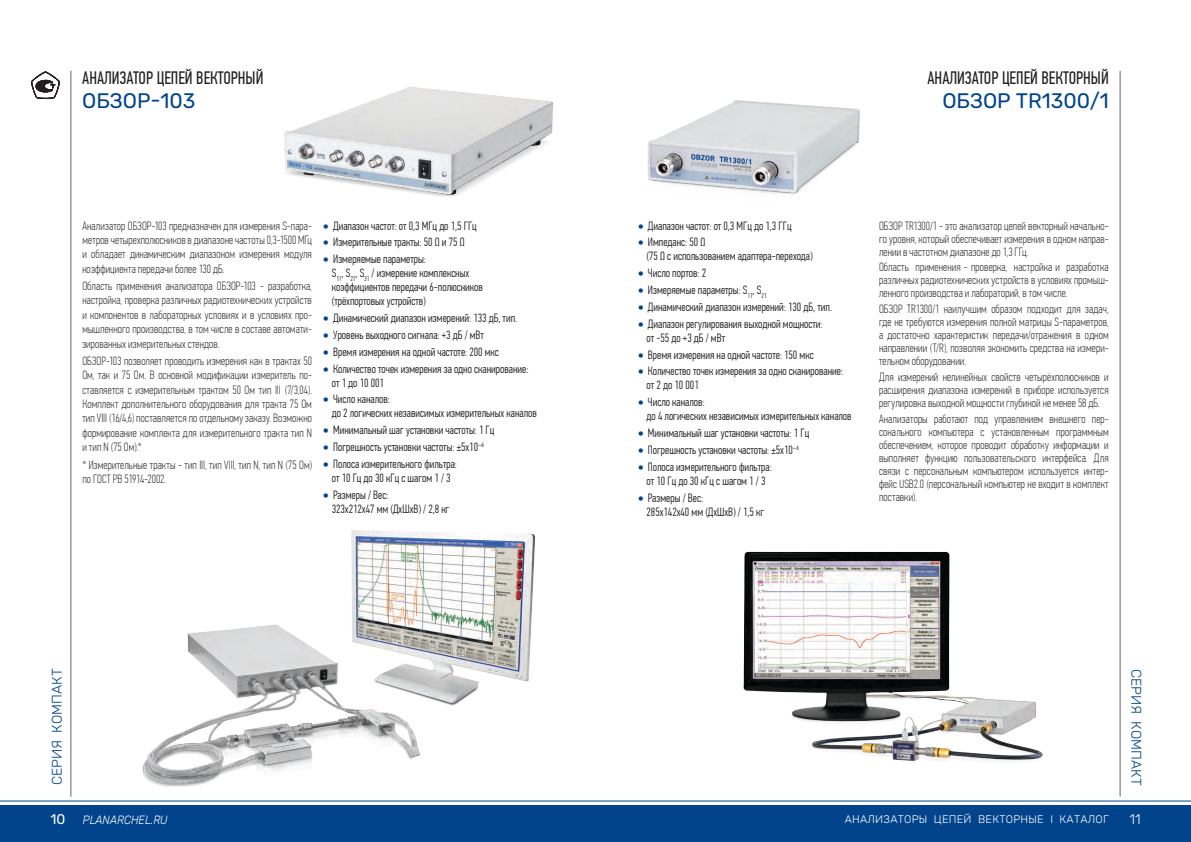
<style>
.page{position:relative;width:1191px;height:842px;background:#fff}
.page>*{position:absolute;margin:0;border:0;box-sizing:border-box;transform-origin:0 0}
.t1{font:21px "Rubik";color:#01448c}
.t2{font:18px "PF Din Text Comp Pro";color:#231f20}
.t3{font:300 14px "Rubik";color:#01448c}
.t4{font:14px "Rubik";color:#fff}
.t5{font:300 14px "Rubik";color:#fff}
.t6{font:100 12px/13px "PF Din Text Comp Pro";letter-spacing:.01em;color:#231f20;text-align:justify}
.t7{font:300 12px/14px "PF Din Text Comp Pro";color:#231f20}
.t8{font:italic 300 12px "Rubik";color:#fff;scale:.9 1}
.t9{font:300 11px "Rubik";letter-spacing:.025em;color:#fff}
.s1{color:#01448c}
</style>
<div class="page">
<hr style="left:0;top:801px;width:1191px;height:1px;background:#01448c">
<hr style="left:71px;top:71px;width:1px;height:726px;background:#231f20">
<hr style="left:1119px;top:71px;width:1px;height:726px;background:#231f20">
<div style="left:0;top:805px;width:1191px;height:37px;background:#01448c"></div>
<img style="left:284px;top:87px;width:269px;height:110px">
<img style="left:648px;top:100px;width:212px;height:94px">
<img style="left:351px;top:530px;width:184px;height:176px">
<img style="left:142px;top:617px;width:290px;height:170px">
<img style="left:743px;top:551px;width:300px;height:210px">
<svg style="left:31px;top:71px;width:29px;height:28px"></svg>
<h2 class="t2" style="left:82px;top:68px;width:9px">АНАЛИЗАТОР</h2>
<h2 class="t2" style="left:157px;top:68px;width:8px">ЦЕПЕЙ</h2>
<h2 class="t2" style="left:196px;top:68px;width:69px">Векторный</h2>
<h1 class="t1" style="left:82px;top:89px;width:115px">ОБЗОР-103</h1>
<p class="t6" style="left:82px;top:218px;width:231px;line-height:14.4px">Анализатор ОБЗОР-103 предназначен для измерения S-пара&shy;метров четырехполюсников в диапазоне частоты 0,3-1500 МГц и обладает динамическим диапазоном измерения модуля коэффициента передачи более 130 дБ.</p>
<p class="t6" style="left:82px;top:279px;width:231px;line-height:14.4px">Область применения анализатора ОБЗОР-103 - разработка, настройка, проверка различных радиотехнических устройств и компонентов в лабораторных условиях и в условиях про&shy;мышленного производства, в том числе в составе автомати&shy;зированных измерительных стендов.</p>
<p class="t6" style="left:82px;top:353px;width:231px;line-height:14.4px">ОБЗОР-103 позволяет проводить измерения как в трактах 50<br>Ом, так и 75 Ом. В основной модификации измеритель по&shy;ставляется с измерительным трактом 50 Ом тип III (7/3,04).<br>Комплект дополнительного оборудования для тракта 75 Ом тип VIII (16/4,6) поставляется по отдельному заказу. Возможно формирование комплекта для измерительного тракта тип N и тип N (75 Ом).*</p>
<p class="t6" style="left:82px;top:457px;width:231px;line-height:14.4px">* Измерительные тракты - тип III, тип VIII, тип N, тип N (75 Ом) по ГОСТ РВ 51914-2002.</p>
<p class="t7" style="left:323px;top:218px;width:155px"><span class="s1">•</span> Диапазон частот: от 0,3 МГц до 1,5 ГГц</p>
<p class="t7" style="left:323px;top:235px;width:143px"><span class="s1">•</span> Измерительные тракты: 50 Ω и 75 Ω</p>
<p class="t7" style="left:332px;top:252px;width:153px;text-indent:-9px"><span class="s1">•</span> Измеряемые параметры:<br>S<sub>11</sub>, S<sub>21</sub>, S<sub>31</sub> / измерение комплексных коэффициентов передачи 6-полюсников (трёхпортовых устройств)</p>
<p class="t7" style="left:323px;top:311px;width:195px"><span class="s1">•</span> Динамический диапазон измерений: 133 дБ, тип.</p>
<p class="t7" style="left:323px;top:328px;width:162px"><span class="s1">•</span> Уровень выходного сигнала: +3 дБ / мВт</p>
<p class="t7" style="left:323px;top:345px;width:177px"><span class="s1">•</span> Время измерения на одной частоте: 200 мкс</p>
<p class="t7" style="left:332px;top:361px;width:198px;text-indent:-9px"><span class="s1">•</span> Количество точек измерения за одно сканирование: от 1 до 10 001</p>
<p class="t7" style="left:332px;top:392px;width:207px;text-indent:-9px"><span class="s1">•</span> Число каналов:<br>до 2 логических независимых измерительных каналов</p>
<p class="t7" style="left:323px;top:423px;width:173px"><span class="s1">•</span> Минимальный шаг установки частоты: 1 Гц</p>
<p class="t7" style="left:323px;top:440px;width:162px"><span class="s1">•</span> Погрешность установки частоты: ±5x10<sup>–6</sup></p>
<p class="t7" style="left:323px;top:457px;width:135px;text-align:center"><span class="s1">•</span> Полоса измерительного фильтра: от 10 Гц до 30 кГц с шагом 1 / 3</p>
<p class="t7" style="left:332px;top:488px;width:119px;text-indent:-9px"><span class="s1">•</span> Размеры / Вес:<br>323x212x47 мм (ДxШxВ) / 2,8 кг</p>
<h2 class="t2" style="left:927px;top:68px;width:9px">АНАЛИЗАТОР</h2>
<h2 class="t2" style="left:1002px;top:68px;width:8px">ЦЕПЕЙ</h2>
<h2 class="t2" style="left:1041px;top:68px;width:69px">Векторный</h2>
<h1 class="t1" style="left:942px;top:89px;width:168px">ОБЗОР TR1300/1</h1>
<p class="t7" style="left:638px;top:218px;width:155px"><span class="s1">•</span> Диапазон частот: от 0,3 МГц до 1,3 ГГц</p>
<p class="t7" style="left:646px;top:235px;width:168px;text-indent:-9px"><span class="s1">•</span> Импеданс: 50 Ω<br>(75 Ω с использованием адаптера-перехода)</p>
<p class="t7" style="left:638px;top:266px;width:70px"><span class="s1">•</span> Число портов: 2</p>
<p class="t7" style="left:638px;top:283px;width:130px"><span class="s1">•</span> Измеряемые параметры: S<sub>11</sub>, S<sub>21</sub></p>
<p class="t7" style="left:638px;top:300px;width:195px"><span class="s1">•</span> Динамический диапазон измерений: 130 дБ, тип.</p>
<p class="t7" style="left:646px;top:317px;width:177px;text-indent:-9px"><span class="s1">•</span> Диапазон регулирования выходной мощности: от -55 до +3 дБ / мВт</p>
<p class="t7" style="left:638px;top:347px;width:177px"><span class="s1">•</span> Время измерения на одной частоте: 150 мкс</p>
<p class="t7" style="left:646px;top:364px;width:198px;text-indent:-9px"><span class="s1">•</span> Количество точек измерения за одно сканирование: от 2 до 10 001</p>
<p class="t7" style="left:646px;top:395px;width:207px;text-indent:-9px"><span class="s1">•</span> Число каналов:<br>до 4 логических независимых измерительных каналов</p>
<p class="t7" style="left:638px;top:426px;width:173px"><span class="s1">•</span> Минимальный шаг установки частоты: 1 Гц</p>
<p class="t7" style="left:638px;top:443px;width:162px"><span class="s1">•</span> Погрешность установки частоты: ±5x10<sup>–6</sup></p>
<p class="t7" style="left:638px;top:460px;width:135px;text-align:center"><span class="s1">•</span> Полоса измерительного фильтра: от 10 Гц до 30 кГц с шагом 1 / 3</p>
<p class="t7" style="left:646px;top:490px;width:119px;text-indent:-9px"><span class="s1">•</span> Размеры / Вес:<br>285x142x40 мм (ДxШxВ) / 1,5 кг</p>
<p class="t6" style="left:879px;top:219px;width:231px">ОБЗОР TR1300/1 - это анализатор цепей векторный начально&shy;го уровня, который обеспечивает измерения в одном направ&shy;лении в частотном диапазоне до 1,3 ГГц.</p>
<p class="t6" style="left:879px;top:261px;width:231px">Область применения - проверка, настройка и разработка различных радиотехнических устройств в условиях промыш&shy;ленного производства и лабораторий, в том числе.</p>
<p class="t6" style="left:879px;top:302px;width:231px">ОБЗОР TR1300/1 наилучшим образом подходит для задач, где не требуются измерения полной матрицы S-параметров, а достаточно характеристик передачи/отражения в одном направлении (T/R), позволяя экономить средства на измери&shy;тельном оборудовании.</p>
<p class="t6" style="left:879px;top:370px;width:231px">Для измерений нелинейных свойств четырёхполюсников и расширения диапазона измерений в приборе используется регулировка выходной мощности глубиной не менее 58 дБ.</p>
<p class="t6" style="left:879px;top:412px;width:231px">Анализаторы работают под управлением внешнего пер&shy;сонального компьютера с установленным программным обеспечением, которое проводит обработку информации и выполняет функцию пользовательского интерфейса. Для связи с персональным компьютером используется интер&shy;фейс USB2.0 (персональный компьютер не входит в комплект поставки).</p>
<p class="t3" style="left:49px;top:785px;width:118px;rotate:-90deg">сери я КОМПАКТ</p>
<p class="t3" style="left:1144px;top:669px;width:118px;rotate:90deg">сери я КОМПАКТ</p>
<p class="t4" style="left:51px;top:811px;width:16px">10</p>
<p class="t8" style="left:83px;top:813px;width:96px">PLANARCHEL.RU</p>
<p class="t9" style="left:844px;top:813px;width:223px">АНАЛИЗАТОРЫ ЦЕПЕЙ ВЕКТОРНЫЕ I катало</p>
<p class="t9" style="left:1103px;top:813px;width:7px">г</p>
<p class="t5" style="left:1129px;top:811px;width:13px">11</p>
</div>
